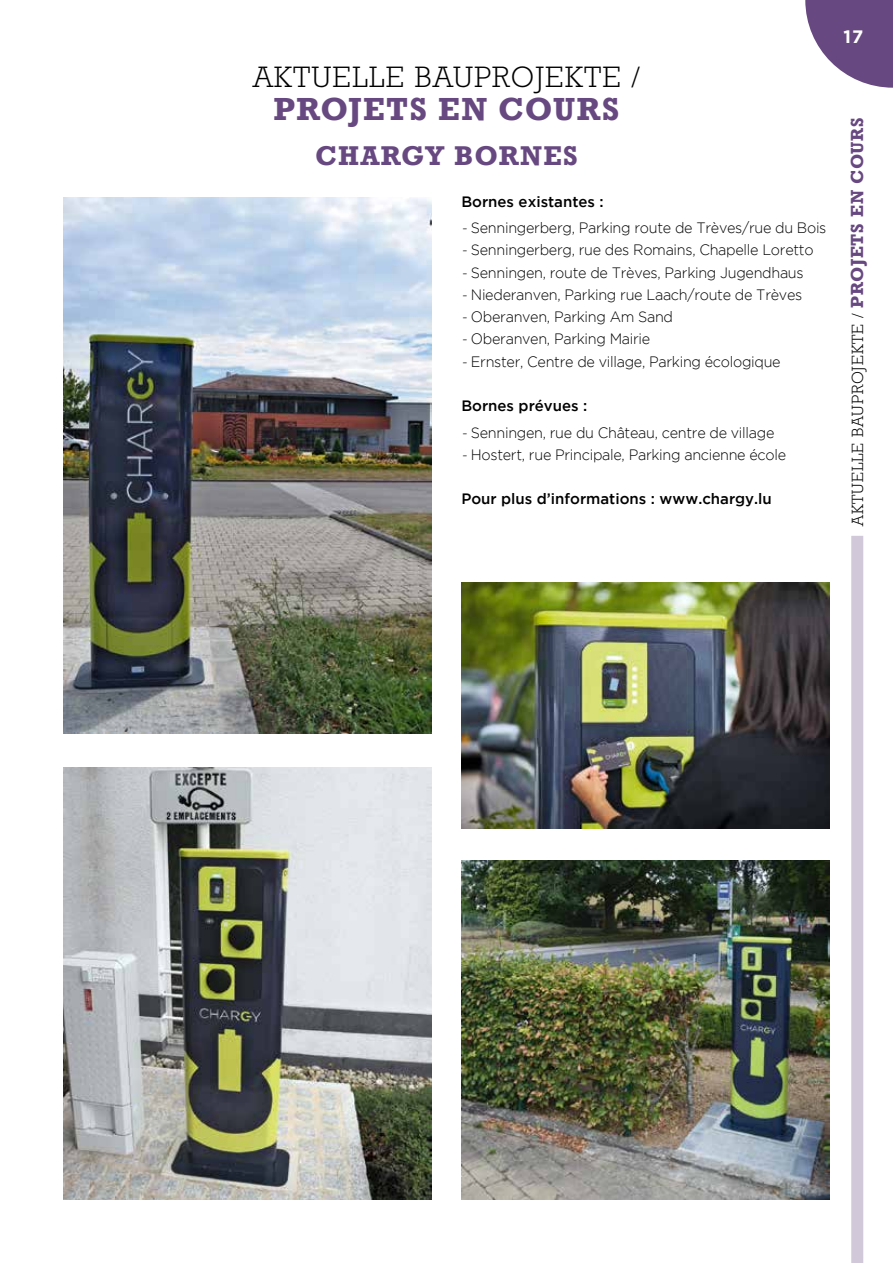
<style>
.page{position:relative;width:893px;height:1263px;background:#fff}
.page>*{position:absolute;margin:0;border:0;box-sizing:border-box;transform-origin:0 0}
.t1{font:300 30px "Rockwell";letter-spacing:.05em;color:#000}
.t2{font:700 30px "Rockwell";letter-spacing:.05em;color:#674880}
.t3{font:700 25.5px "Rockwell";letter-spacing:.05em;color:#674880}
.t4{font:700 18px "Gotham";color:#fff}
.t5{font:300 16.5px "Rockwell";letter-spacing:.05em;color:#000}
.t6{font:300 15px "Gotham";letter-spacing:-.02em;color:#000;scale:.96 1}
.t7{font:500 15px "Gotham";color:#000}
.s1{font-style:italic;font-size:13.5px}
.s2{font-weight:700;color:#674880}
</style>
<div class="page">
<svg style="left:805px;top:0;width:88px;height:88px"></svg>
<div style="left:851px;top:536px;width:12px;height:727px;background:#d1c8d9"></div>
<img style="left:64px;top:767px;width:368px;height:432px">
<img style="left:64px;top:198px;width:368px;height:535px">
<img style="left:461px;top:583px;width:368px;height:245px">
<img style="left:461px;top:860px;width:368px;height:339px">
<h1 class="t1" style="left:253px;top:60px;width:388px">AKTUELLE BAUPROJEKTE /</h1>
<h1 class="t2" style="left:274px;top:90px;width:347px">PROJETS EN COURS</h1>
<h2 class="t3" style="left:315px;top:139px;width:264px">CHARGY BORNES</h2>
<p class="t7" style="left:461px;top:193px;width:144px">Bornes existantes :</p>
<p class="t6" style="left:461px;top:220px;width:382px"><span class="s1">-</span> Senningerberg, Parking route de Trèves/rue du Bois</p>
<p class="t6" style="left:461px;top:242px;width:368px"><span class="s1">-</span> Senningerberg, rue des Romains, Chapelle Loretto</p>
<p class="t6" style="left:461px;top:264px;width:358px"><span class="s1">-</span> Senningen, route de Trèves, Parking Jugendhaus</p>
<p class="t6" style="left:461px;top:286px;width:357px"><span class="s1">-</span> Niederanven, Parking rue Laach/route de Trèves</p>
<p class="t6" style="left:461px;top:309px;width:222px"><span class="s1">-</span> Oberanven, Parking Am Sand</p>
<p class="t6" style="left:461px;top:331px;width:198px"><span class="s1">-</span> Oberanven, Parking Mairie</p>
<p class="t6" style="left:461px;top:353px;width:334px"><span class="s1">-</span> Ernster, Centre de village, Parking écologique</p>
<p class="t7" style="left:461px;top:397px;width:128px">Bornes prévues :</p>
<p class="t6" style="left:461px;top:424px;width:328px"><span class="s1">-</span> Senningen, rue du Château, centre de village</p>
<p class="t6" style="left:461px;top:446px;width:340px"><span class="s1">-</span> Hostert, rue Principale, Parking ancienne école</p>
<p class="t7" style="left:461px;top:490px;width:312px">Pour plus d’informations : www.chargy.lu</p>
<p class="t4" style="left:844px;top:26px;width:21px">17</p>
<p class="t5" style="left:848px;top:526px;width:410px;rotate:-90deg">AKTUELLE BAUPROJEKTE / <span class="s2">PROJETS EN COURS</span></p>
</div>
